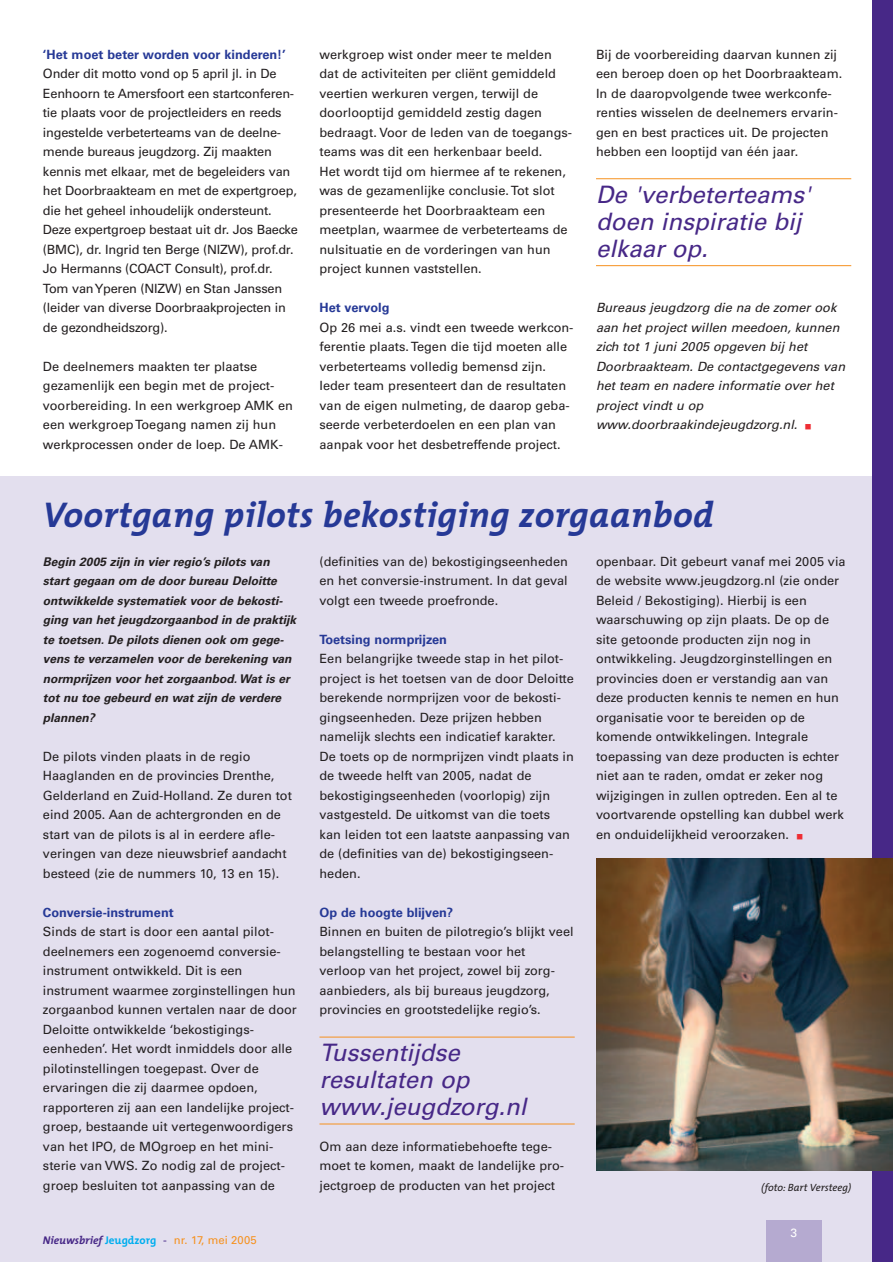
<style>
.page{position:relative;width:893px;height:1262px;background:#fff}
.page>*{position:absolute;margin:0;border:0;box-sizing:border-box;transform-origin:0 0}
.t1{font:italic 700 36px "The Mix";letter-spacing:.01em;color:#263996}
.t2{font:italic 24px/27px "Univers";color:#472887}
.t3{font:12.75px/19.5px "Univers";color:#231f20}
.t4{font:italic 12.75px/19.5px "Univers";color:#231f20}
.t5{font:700 12.75px "Univers";color:#263996}
.t6{font:italic 700 12px/19.5px "Univers";color:#231f20}
.t7{font:12px "Univers";color:#fff}
.t8{font:11.25px "Univers";color:#f6911e}
.t9{font:italic 10.5px "The Mix";color:#231f20}
.s1{font-family:"The Mix";font-weight:700;font-style:italic;color:#472887}
.s2{font-family:"The Mix";font-weight:700;color:#00aeef}
.s3{color:#472887}
</style>
<div class="page">
<div style="left:0;top:476px;width:892px;height:786px;background:#e3dfee"></div>
<div style="left:766px;top:1220px;width:55px;height:42px;background:#b5aad0"></div>
<hr style="left:319px;top:1036px;width:255px;height:1px;background:#f6911e">
<hr style="left:319px;top:1123px;width:255px;height:1px;background:#f6911e">
<hr style="left:596px;top:178px;width:255px;height:1px;background:#f6911e">
<hr style="left:596px;top:265px;width:255px;height:1px;background:#f6911e">
<div style="left:872px;top:0;width:20px;height:1262px;background:#472887"></div>
<img style="left:596px;top:858px;width:296px;height:312px">
<p class="t5" style="left:43px;top:49px;width:244px">‘Het moet beter worden voor kinderen!’</p>
<p class="t3" style="left:43px;top:65px;width:256px">Onder dit motto vond op 5 april jl. in De Eenhoorn te Amersfoort een startconferen&shy;tie plaats voor de projectleiders en reeds ingestelde verbeterteams van de deelne&shy;mende bureaus jeugdzorg. Zij maakten kennis met elkaar, met de begeleiders van het Doorbraakteam en met de expertgroep, die het geheel inhoudelijk ondersteunt.<br>Deze expertgroep bestaat uit dr. Jos Baecke (BMC), dr. Ingrid ten Berge (NIZW), prof.dr.<br>Jo Hermanns (COACT Consult), prof.dr.<br>Tom van Yperen (NIZW) en Stan Janssen (leider van diverse Doorbraakprojecten in de gezondheidszorg).</p>
<p class="t3" style="left:43px;top:357px;width:251px">De deelnemers maakten ter plaatse gezamenlijk een begin met de project&shy;voorbereiding. In een werkgroep AMK en een werkgroep Toegang namen zij hun werkprocessen onder de loep. De AMK-</p>
<p class="t3" style="left:319px;top:45px;width:254px">werkgroep wist onder meer te melden dat de activiteiten per cliënt gemiddeld veertien werkuren vergen, terwijl de doorlooptijd gemiddeld zestig dagen bedraagt. Voor de leden van de toegangs&shy;teams was dit een herkenbaar beeld.<br>Het wordt tijd om hiermee af te rekenen, was de gezamenlijke conclusie. Tot slot presenteerde het Doorbraakteam een meetplan, waarmee de verbeterteams de nulsituatie en de vorderingen van hun project kunnen vaststellen.</p>
<p class="t5" style="left:319px;top:303px;width:71px">Het vervolg</p>
<p class="t3" style="left:319px;top:318px;width:255px">Op 26 mei a.s. vindt een tweede werkcon&shy;ferentie plaats. Tegen die tijd moeten alle verbeterteams volledig bemensd zijn.<br>Ieder team presenteert dan de resultaten van de eigen nulmeting, de daarop geba&shy;seerde verbeterdoelen en een plan van aanpak voor het desbetreffende project.</p>
<p class="t3" style="left:596px;top:45px;width:248px">Bij de voorbereiding daarvan kunnen zij een beroep doen op het Doorbraakteam.<br>In de daaropvolgende twee werkconfe&shy;renties wisselen de deelnemers ervarin&shy;gen en best practices uit. De projecten hebben een looptijd van één jaar.</p>
<h2 class="t2" style="left:596px;top:183px;width:216px">De 'verbeterteams' doen inspiratie bij elkaar op.</h2>
<p class="t4" style="left:596px;top:299px;width:250px">Bureaus jeugdzorg die na de zomer ook aan het project willen meedoen, kunnen zich tot 1 juni 2005 opgeven bij het Doorbraakteam. De contactgegevens van het team en nadere informatie over het project vindt u op www.doorbraakindejeugdzorg.nl.</p>
<h1 class="t1" style="left:43px;top:499px;width:672px">Voortgang pilots bekostiging zorgaanbod</h1>
<p class="t6" style="left:43px;top:553px;width:255px">Begin 2005 zijn in vier regio’s pilots van start gegaan om de door bureau Deloitte ontwikkelde systematiek voor de bekosti&shy;ging van het jeugdzorgaanbod in de praktijk te toetsen. De pilots dienen ook om gege&shy;vens te verzamelen voor de berekening van normprijzen voor het zorgaanbod. Wat is er tot nu toe gebeurd en wat zijn de verdere plannen?</p>
<p class="t3" style="left:43px;top:747px;width:250px">De pilots vinden plaats in de regio Haaglanden en de provincies Drenthe, Gelderland en Zuid-Holland. Ze duren tot eind 2005. Aan de achtergronden en de start van de pilots is al in eerdere afle&shy;veringen van deze nieuwsbrief aandacht besteed (zie de nummers 10, 13 en 15).</p>
<p class="t5" style="left:43px;top:907px;width:132px">Conversie-instrument</p>
<p class="t3" style="left:43px;top:923px;width:255px">Sinds de start is door een aantal pilot&shy;deelnemers een zogenoemd conversie&shy;instrument ontwikkeld. Dit is een instrument waarmee zorginstellingen hun zorgaanbod kunnen vertalen naar de door Deloitte ontwikkelde ‘bekostigings&shy;eenheden’. Het wordt inmiddels door alle pilotinstellingen toegepast. Over de ervaringen die zij daarmee opdoen, rapporteren zij aan een landelijke project&shy;groep, bestaande uit vertegenwoordigers van het IPO, de MOgroep en het mini&shy;sterie van VWS. Zo nodig zal de project&shy;groep besluiten tot aanpassing van de</p>
<p class="t8" style="left:43px;top:1236px;width:215px"><span class="s1">Nieuwsbrief</span> <span class="s2">Jeugdzorg</span> <span class="s3">-</span> nr. 17, mei 2005</p>
<p class="t3" style="left:319px;top:552px;width:250px;text-align:justify">(definities van de) bekostigingseenheden en het conversie-instrument. In dat geval volgt een tweede proefronde.</p>
<p class="t5" style="left:319px;top:634px;width:129px">Toetsing normprijzen</p>
<p class="t3" style="left:319px;top:650px;width:256px">Een belangrijke tweede stap in het pilot&shy;project is het toetsen van de door Deloitte berekende normprijzen voor de bekosti&shy;gingseenheden. Deze prijzen hebben namelijk slechts een indicatief karakter.<br>De toets op de normprijzen vindt plaats in de tweede helft van 2005, nadat de bekostigingseenheden (voorlopig) zijn vastgesteld. De uitkomst van die toets kan leiden tot een laatste aanpassing van de (definities van de) bekostigingseen&shy;heden.</p>
<p class="t5" style="left:319px;top:907px;width:135px">Op de hoogte blijven?</p>
<p class="t3" style="left:319px;top:923px;width:256px">Binnen en buiten de pilotregio’s blijkt veel belangstelling te bestaan voor het verloop van het project, zowel bij zorg&shy;aanbieders, als bij bureaus jeugdzorg, provincies en grootstedelijke regio’s.</p>
<h2 class="t2" style="left:319px;top:1041px;width:208px">Tussentijdse resultaten op www.jeugdzorg.nl</h2>
<p class="t3" style="left:319px;top:1137px;width:246px">Om aan deze informatiebehoefte tege&shy;moet te komen, maakt de landelijke pro&shy;jectgroep de producten van het project</p>
<p class="t3" style="left:596px;top:552px;width:251px">openbaar. Dit gebeurt vanaf mei 2005 via de website www.jeugdzorg.nl (zie onder Beleid / Bekostiging). Hierbij is een waarschuwing op zijn plaats. De op de site getoonde producten zijn nog in ontwikkeling. Jeugdzorginstellingen en provincies doen er verstandig aan van deze producten kennis te nemen en hun organisatie voor te bereiden op de komende ontwikkelingen. Integrale toepassing van deze producten is echter niet aan te raden, omdat er zeker nog wijzigingen in zullen optreden. Een al te voortvarende opstelling kan dubbel werk en onduidelijkheid veroorzaken.</p>
<p class="t9" style="left:761px;top:1183px;width:92px">(foto: Bart Versteeg)</p>
<p class="t7" style="left:790px;top:1228px;width:8px">3</p>
</div>
